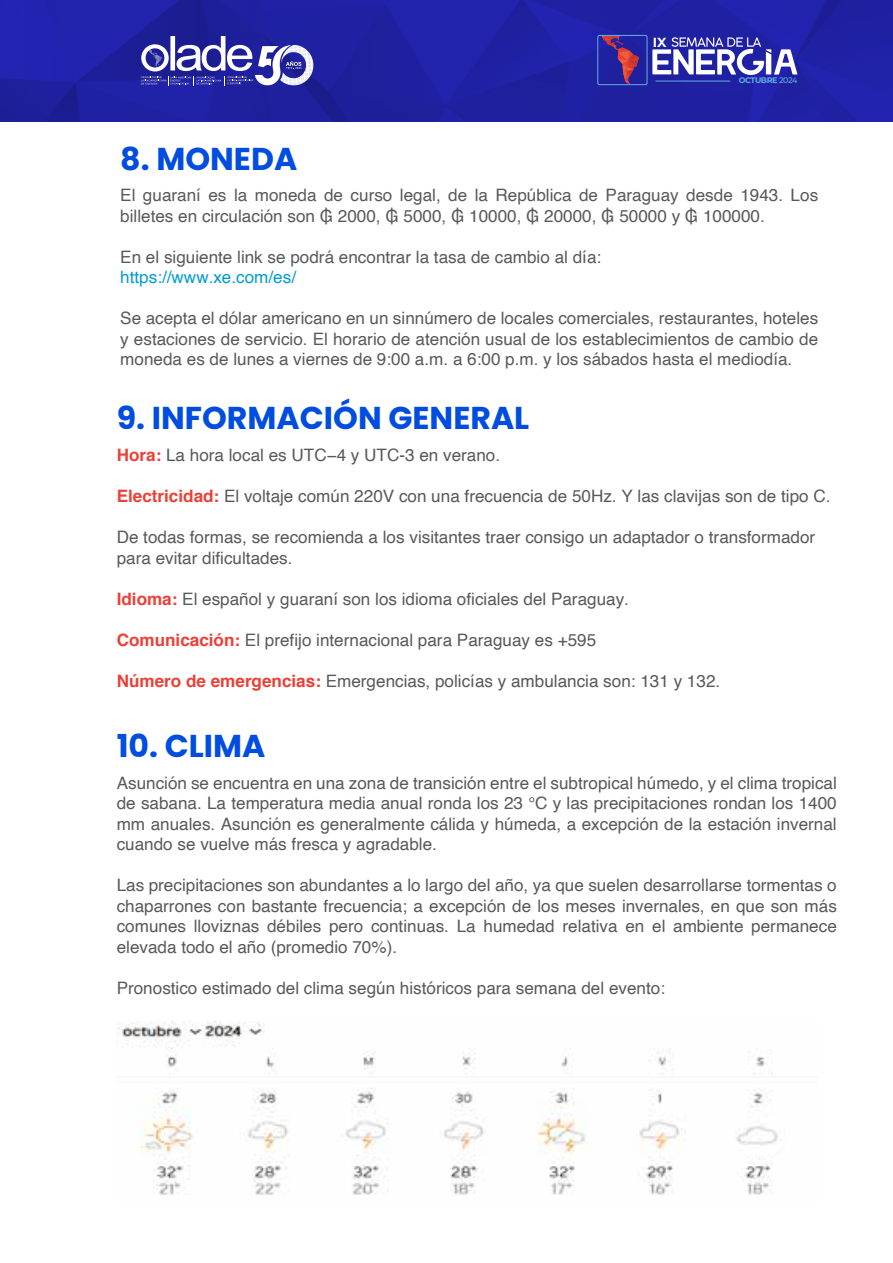
<style>
.page{position:relative;width:893px;height:1263px;background:#fff}
.page>*{position:absolute;margin:0;border:0;box-sizing:border-box;transform-origin:0 0}
.t1{font:700 31.65px "Poppins";color:#004de0}
.t2{font:17.1px/20.5px "Helvetica";color:#58595b;text-align:justify}
.t3{font:17.1px "Helvetica";color:#009dd2}
.t4{font:700 13.2px "Montserrat";color:#fff}
.t5{font:700 8.1px "Montserrat";letter-spacing:-.05em;color:#62afe1}
.s1{font-weight:500}
.s2{font-weight:700;color:#ec4037}
</style>
<div class="page">
<img style="left:0;top:0;width:893px;height:121px">
<hr style="left:655px;top:81px;width:75px;height:1px;background:#62afe1">
<svg style="left:652px;top:37px;width:145px;height:38px"></svg>
<svg style="left:598px;top:35px;width:41px;height:48px;background:#532a81"></svg>
<div style="left:598px;top:35px;width:49px;height:50px;border:1px solid #62afe1;border-radius:2px"></div>
<svg style="left:141px;top:36px;width:172px;height:49px"></svg>
<img style="left:118px;top:1022px;width:664px;height:173px">
<h1 class="t1" style="left:120px;top:140px;width:178px">8. MONEDA</h1>
<p class="t4" style="left:653px;top:33px;width:15px">IX</p>
<p class="t5" style="left:739px;top:75px;width:60px">OCTUBRE <span class="s1">2024</span></p>
<p class="t2" style="left:120px;top:185px;width:699px">El guaraní es la moneda de curso legal, de la República de Paraguay desde 1943. Los billetes en circulación son ₲ 2000, ₲ 5000, ₲ 10000, ₲ 20000, ₲ 50000 y ₲ 100000.</p>
<p class="t2" style="left:120px;top:247px;width:482px">En el siguiente link se podrá encontrar la tasa de cambio al día:</p>
<p class="t3" style="left:120px;top:264px;width:177px">https://www.xe.com/es/</p>
<p class="t2" style="left:120px;top:309px;width:699px">Se acepta el dólar americano en un sinnúmero de locales comerciales, restaurantes, hoteles y estaciones de servicio. El horario de atención usual de los establecimientos de cambio de moneda es de lunes a viernes de 9:00 a.m. a 6:00 p.m. y los sábados hasta el mediodía.</p>
<h1 class="t1" style="left:117px;top:400px;width:414px">9. INFORMACIÓN GENERAL</h1>
<p class="t2" style="left:117px;top:445px;width:385px"><span class="s2">Hora:</span> La hora local es UTC−4 y UTC-3 en verano.</p>
<p class="t2" style="left:117px;top:486px;width:715px"><span class="s2">Electricidad:</span> El voltaje común 220V con una frecuencia de 50Hz. Y las clavijas son de tipo C.</p>
<p class="t2" style="left:117px;top:527px;width:700px">De todas formas, se recomienda a los visitantes traer consigo un adaptador o transformador para evitar dificultades.</p>
<p class="t2" style="left:117px;top:589px;width:514px"><span class="s2">Idioma:</span> El español y guaraní son los idioma oficiales del Paraguay.</p>
<p class="t2" style="left:117px;top:630px;width:481px"><span class="s2">Comunicación:</span> El prefijo internacional para Paraguay es +595</p>
<p class="t2" style="left:117px;top:671px;width:605px"><span class="s2">Número de emergencias:</span> Emergencias, policías y ambulancia son: 131 y 132.</p>
<h1 class="t1" style="left:117px;top:728px;width:150px">10. CLIMA</h1>
<p class="t2" style="left:117px;top:773px;width:722px">Asunción se encuentra en una zona de transición entre el subtropical húmedo, y el clima tropical de sabana. La temperatura media anual ronda los 23 °C y las precipitaciones rondan los 1400 mm anuales. Asunción es generalmente cálida y húmeda, a excepción de la estación invernal cuando se vuelve más fresca y agradable.</p>
<p class="t2" style="left:117px;top:876px;width:722px">Las precipitaciones son abundantes a lo largo del año, ya que suelen desarrollarse tormentas o chaparrones con bastante frecuencia; a excepción de los meses invernales, en que son más comunes lloviznas débiles pero continuas. La humedad relativa en el ambiente permanece elevada todo el año (promedio 70%).</p>
<p class="t2" style="left:117px;top:978px;width:550px">Pronostico estimado del clima según históricos para semana del evento:</p>
</div>
